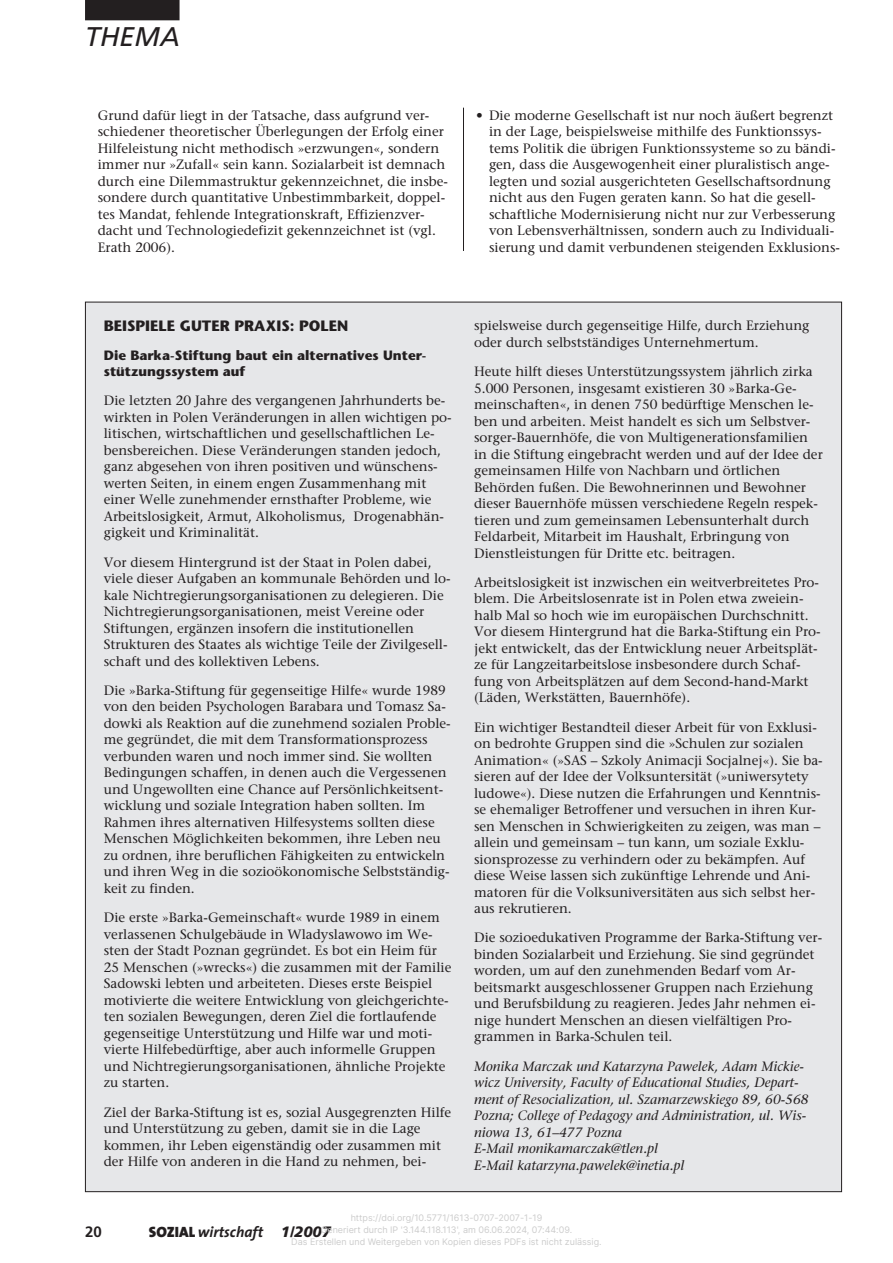
<style>
.page{position:relative;width:893px;height:1263px;background:#fff}
.page>*{position:absolute;margin:0;border:0;box-sizing:border-box;transform-origin:0 0}
.t1{font:italic 27px "Frutiger";color:#231f20}
.t2{font:700 15px "Stone Sans";color:#231f20}
.t3{font:italic 700 15px "The Sans";color:#231f20}
.t4{font:italic 900 15px "Frutiger";color:#231f20}
.t5{font:700 15px "Frutiger";color:#231f20}
.t6{font:13.5px/16.5px "Stone Serif";color:#231f20}
.t7{font:italic 13.5px/16.5px "Stone Serif";color:#231f20}
.t8{font:700 13.5px/16.5px "Stone Sans";color:#231f20}
.t9{font:9px/12px "Inter";color:#ccc;text-align:center}
.s1{font-family:"The Sans Black Caps";font-weight:400;font-style:normal}
</style>
<div class="page">
<div style="left:85px;top:0;width:95px;height:20px;background:#231f20"></div>
<hr style="left:463px;top:108px;width:1px;height:143px;background:#231f20">
<div style="left:85px;top:302px;width:757px;height:890px;background:#e6e7e9"></div>
<h1 class="t1" style="left:85px;top:26px;width:96px">THEMA</h1>
<p class="t6" style="left:98px;top:108px;width:352px">Grund dafür liegt in der Tatsache, dass aufgrund ver&shy;schiedener theoretischer Überlegungen der Erfolg einer Hilfeleistung nicht methodisch »erzwungen«, sondern immer nur »Zufall« sein kann. Sozialarbeit ist demnach durch eine Dilemmastruktur gekennzeichnet, die insbe&shy;sondere durch quantitative Unbestimmbarkeit, doppel&shy;tes Mandat, fehlende Integrationskraft, Effizienzver&shy;dacht und Technologiedefizit gekennzeichnet ist (vgl.<br>Erath 2006).</p>
<p class="t6" style="left:489px;top:108px;width:353px;text-indent:-13px">• Die moderne Gesellschaft ist nur noch äußert begrenzt in der Lage, beispielsweise mithilfe des Funktionssys&shy;tems Politik die übrigen Funktionssysteme so zu bändi&shy;gen, dass die Ausgewogenheit einer pluralistisch ange&shy;legten und sozial ausgerichteten Gesellschaftsordnung nicht aus den Fugen geraten kann. So hat die gesell&shy;schaftliche Modernisierung nicht nur zur Verbesserung von Lebensverhältnissen, sondern auch zu Individuali&shy;sierung und damit verbundenen steigenden Exklusions-</p>
<p class="t2" style="left:104px;top:320px;width:246px">BEISPIELE GUTER PRAXIS: POLEN</p>
<p class="t8" style="left:104px;top:348px;width:324px">Die Barka-Stiftung baut ein alternatives Unter&shy;stützungssystem auf</p>
<p class="t6" style="left:104px;top:394px;width:349px">Die letzten 20 Jahre des vergangenen Jahrhunderts be&shy;wirkten in Polen Veränderungen in allen wichtigen po&shy;litischen, wirtschaftlichen und gesellschaftlichen Le&shy;bensbereichen. Diese Veränderungen standen jedoch, ganz abgesehen von ihren positiven und wünschens&shy;werten Seiten, in einem engen Zusammenhang mit einer Welle zunehmender ernsthafter Probleme, wie Arbeitslosigkeit, Armut, Alkoholismus, Drogenabhän&shy;gigkeit und Kriminalität.</p>
<p class="t6" style="left:104px;top:555px;width:348px">Vor diesem Hintergrund ist der Staat in Polen dabei, viele dieser Aufgaben an kommunale Behörden und lo&shy;kale Nichtregierungsorganisationen zu delegieren. Die Nichtregierungsorganisationen, meist Vereine oder Stiftungen, ergänzen insofern die institutionellen Strukturen des Staates als wichtige Teile der Zivilgesell&shy;schaft und des kollektiven Lebens.</p>
<p class="t6" style="left:104px;top:683px;width:348px">Die »Barka-Stiftung für gegenseitige Hilfe« wurde 1989 von den beiden Psychologen Barabara und Tomasz Sa&shy;dowki als Reaktion auf die zunehmend sozialen Proble&shy;me gegründet, die mit dem Transformationsprozess verbunden waren und noch immer sind. Sie wollten Bedingungen schaffen, in denen auch die Vergessenen und Ungewollten eine Chance auf Persönlichkeitsent&shy;wicklung und soziale Integration haben sollten. Im Rahmen ihres alternativen Hilfesystems sollten diese Menschen Möglichkeiten bekommen, ihre Leben neu zu ordnen, ihre beruflichen Fähigkeiten zu entwickeln und ihren Weg in die sozioökonomische Selbstständig&shy;keit zu finden.</p>
<p class="t6" style="left:104px;top:911px;width:349px">Die erste »Barka-Gemeinschaft« wurde 1989 in einem verlassenen Schulgebäude in Wladyslawowo im We&shy;sten der Stadt Poznan gegründet. Es bot ein Heim für 25 Menschen (»wrecks«) die zusammen mit der Familie Sadowski lebten und arbeiteten. Dieses erste Beispiel motivierte die weitere Entwicklung von gleichgerichte&shy;ten sozialen Bewegungen, deren Ziel die fortlaufende gegenseitige Unterstützung und Hilfe war und moti&shy;vierte Hilfebedürftige, aber auch informelle Gruppen und Nichtregierungsorganisationen, ähnliche Projekte zu starten.</p>
<p class="t6" style="left:104px;top:1105px;width:349px">Ziel der Barka-Stiftung ist es, sozial Ausgegrenzten Hilfe und Unterstützung zu geben, damit sie in die Lage kommen, ihr Leben eigenständig oder zusammen mit der Hilfe von anderen in die Hand zu nehmen, bei-</p>
<p class="t6" style="left:474px;top:319px;width:337px">spielsweise durch gegenseitige Hilfe, durch Erziehung oder durch selbstständiges Unternehmertum.</p>
<p class="t6" style="left:474px;top:365px;width:350px">Heute hilft dieses Unterstützungssystem jährlich zirka 5.000 Personen, insgesamt existieren 30 »Barka-Ge&shy;meinschaften«, in denen 750 bedürftige Menschen le&shy;ben und arbeiten. Meist handelt es sich um Selbstver&shy;sorger-Bauernhöfe, die von Multigenerationsfamilien in die Stiftung eingebracht werden und auf der Idee der gemeinsamen Hilfe von Nachbarn und örtlichen Behörden fußen. Die Bewohnerinnen und Bewohner dieser Bauernhöfe müssen verschiedene Regeln respek&shy;tieren und zum gemeinsamen Lebensunterhalt durch Feldarbeit, Mitarbeit im Haushalt, Erbringung von Dienstleistungen für Dritte etc. beitragen.</p>
<p class="t6" style="left:474px;top:575px;width:348px">Arbeitslosigkeit ist inzwischen ein weitverbreitetes Pro&shy;blem. Die Arbeitslosenrate ist in Polen etwa zweiein&shy;halb Mal so hoch wie im europäischen Durchschnitt.<br>Vor diesem Hintergrund hat die Barka-Stiftung ein Pro&shy;jekt entwickelt, das der Entwicklung neuer Arbeitsplät&shy;ze für Langzeitarbeitslose insbesondere durch Schaf&shy;fung von Arbeitsplätzen auf dem Second-hand-Markt (Läden, Werkstätten, Bauernhöfe).</p>
<p class="t6" style="left:474px;top:720px;width:350px">Ein wichtiger Bestandteil dieser Arbeit für von Exklusi&shy;on bedrohte Gruppen sind die »Schulen zur sozialen Animation« (»SAS – Szkoly Animacji Socjalnej«). Sie ba&shy;sieren auf der Idee der Volksuntersität (»uniwersytety ludowe«). Diese nutzen die Erfahrungen und Kenntnis&shy;se ehemaliger Betroffener und versuchen in ihren Kur&shy;sen Menschen in Schwierigkeiten zu zeigen, was man – allein und gemeinsam – tun kann, um soziale Exklu&shy;sionsprozesse zu verhindern oder zu bekämpfen. Auf diese Weise lassen sich zukünftige Lehrende und Ani&shy;matoren für die Volksuniversitäten aus sich selbst her&shy;aus rekrutieren.</p>
<p class="t6" style="left:474px;top:931px;width:349px">Die sozioedukativen Programme der Barka-Stiftung ver&shy;binden Sozialarbeit und Erziehung. Sie sind gegründet worden, um auf den zunehmenden Bedarf vom Ar&shy;beitsmarkt ausgeschlossener Gruppen nach Erziehung und Berufsbildung zu reagieren. Jedes Jahr nehmen ei&shy;nige hundert Menschen an diesen vielfältigen Pro&shy;grammen in Barka-Schulen teil.</p>
<p class="t7" style="left:474px;top:1059px;width:336px">Monika Marczak und Katarzyna Pawelek, Adam Mickie&shy;wicz University, Faculty of Educational Studies, Depart&shy;ment of Resocialization, ul. Szamarzewskiego 89, 60-568<br>Pozna; College of Pedagogy and Administration, ul. Wis&shy;niowa 13, 61–477 Pozna<br>E-Mail monikamarczak@tlen.pl<br>E-Mail katarzyna.pawelek@inetia.pl</p>
<p class="t5" style="left:85px;top:1226px;width:18px">20</p>
<p class="t3" style="left:149px;top:1226px;width:116px"><span class="s1">SOZIAL</span> wirtschaft</p>
<p class="t9" style="left:291px;top:1212px;width:312px">https://doi.org/10.5771/1613-0707-2007-1-19<br>Generiert durch IP '3.144.118.113', am 06.06.2024, 07:44:09.<br>Das Erstellen und Weitergeben von Kopien dieses PDFs ist nicht zulässig.</p>
<p class="t4" style="left:281px;top:1226px;width:52px">1/2007</p>
</div>
